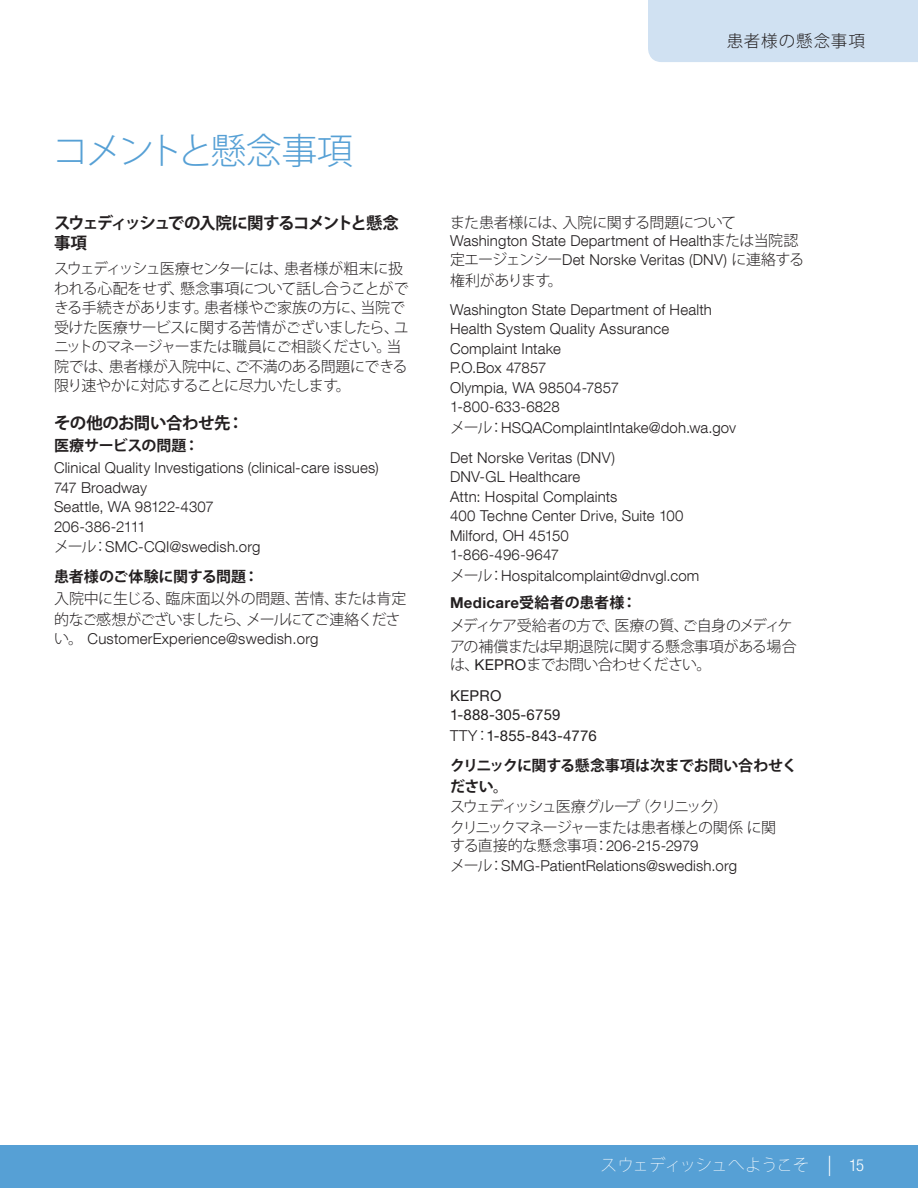
<style>
.page{position:relative;width:918px;height:1188px;background:#fff}
.page>*{position:absolute;margin:0;border:0;box-sizing:border-box;transform-origin:0 0}
.Big_header{font:300 36px "Koz Go Pro";letter-spacing:-.085em;color:#56a0d5}
.Big_header-2{font:700 16.5px/19.8px "Koz Go Pro";letter-spacing:-.1em;color:#231f20}
.t1{font:200 16.5px "Koz Go Pro";letter-spacing:-.03em;color:#fff}
.Big_header-3{font:700 16.5px "Koz Go Pro";letter-spacing:-.03em;color:#231f20}
.Tab_type{font:300 16.5px "Koz Go Pro";letter-spacing:.055em;color:#231f20}
.TEXT{font:300 15px/19.6px "Helvetica Neue LT Com";letter-spacing:.01em;color:#231f20}
.Big_header-4{font:300 15px/19.5px "Koz Go Pro";letter-spacing:-.04em;color:#231f20}
.Big_header-5{font:300 15px/19.8px "Helvetica Neue LT Com";letter-spacing:.015em;color:#231f20}
.TEXT-2{font:300 15px/23px "Koz Go Pro";letter-spacing:-.05em;color:#231f20}
.TEXT-3{font:300 15px/20.5px "Koz Go Pro";letter-spacing:-.08em;color:#231f20}
.TEXT-4{font:300 15px/21px "Koz Go Pro";letter-spacing:-.03em;color:#231f20}
.TEXT-5{font:15px/20px "Helvetica Neue LT Std";letter-spacing:.01em;color:#231f20}
.s1{font-family:"Koz Go Pro";font-weight:700}
.s2{font-family:"Koz Go Pro"}
.s3{font-weight:700}
.s4{font-family:"Helvetica Neue LT Com"}
.s5{font-family:"Helvetica Neue LT Com";font-weight:700}
.s6{font-family:"Helvetica Neue LT Std";font-weight:400}
.s7{font-family:"Helvetica Neue LT Com";font-weight:300}
.s8{font-family:"Koz Go Pro";font-weight:300}
.s9{font-weight:300;font-size:18px}
.s10{font-family:"Helvetica Neue LT Std";font-weight:300;font-stretch:condensed}
</style>
<div class="page">
<div style="left:0;top:1145px;width:918px;height:43px;background:#56a0d5"></div>
<div style="left:648px;top:0;width:270px;height:62px;background:#d0e1f2"></div>
<p class="Big_header" style="left:53px;top:127px;width:302px">コメントと懸念事項</p>
<p class="Big_header-2" style="left:54px;top:214px;width:347px">スウェディッシュでの入院に関するコメントと懸念事項</p>
<p class="Big_header-4" style="left:54px;top:259px;width:356px">スウェディッシュ医療センターには、患者様が粗末に扱われる心配をせず、懸念事項について話し合うことができる手続きがあります。患者様やご家族の方に、当院で受けた医療サービスに関する苦情がございましたら、ユニットのマネージャーまたは職員にご相談ください。当院では、患者様が入院中に、ご不満のある問題にできる限り速やかに対応することに尽力いたします。</p>
<p class="Big_header-3" style="left:54px;top:412px;width:192px">その他のお問い合わせ先：</p>
<p class="Big_header-5" style="left:54px;top:434px;width:326px;line-height:22.4px"><span class="s1">医療サービスの問題：<br></span>Clinical Quality Investigations (clinical-care issues)</p>
<p class="Big_header-5" style="left:54px;top:477px;width:208px">747 Broadway<br>Seattle, WA 98122-4307<br>206-386-2111<br><span class="s2">メール：</span>SMC-CQI@swedish.org</p>
<p class="Big_header-4" style="left:54px;top:566px;width:354px;line-height:21.3px"><span class="s3">患者様のご体験に関する問題：<br></span>入院中に生じる、臨床面以外の問題、苦情、または肯定的なご感想がございましたら、メールにてご連絡くださ</p>
<p class="Big_header-5" style="left:54px;top:628px;width:266px"><span class="s2">い。</span> CustomerExperience@swedish.org</p>
<p class="Tab_type" style="left:727px;top:30px;width:140px">患者様の懸念事項</p>
<p class="TEXT" style="left:450px;top:213px;width:350px;line-height:18px"><span class="s2">また患者様には、入院に関する問題について<br></span>Washington State Department of Health<span class="s2">または当院認</span></p>
<p class="TEXT-4" style="left:450px;top:250px;width:356px">定エージェンシー<span class="s4">Det Norske Veritas (DNV)</span> に連絡する権利があります。</p>
<p class="TEXT" style="left:450px;top:299px;width:288px">Washington State Department of Health<br>Health System Quality Assurance<br>Complaint Intake<br>P.O.Box 47857<br>Olympia, WA 98504-7857<br>1-800-633-6828<br><span class="s2">メール：</span>HSQAComplaintIntake@doh.wa.gov</p>
<p class="TEXT" style="left:450px;top:447px;width:251px">Det Norske Veritas (DNV)<br>DNV-GL Healthcare<br>Attn: Hospital Complaints<br>400 Techne Center Drive, Suite 100<br>Milford, OH 45150<br>1-866-496-9647<br><span class="s2">メール：</span>Hospitalcomplaint@dnvgl.com</p>
<p class="TEXT-2" style="left:450px;top:592px;width:344px"><span class="s5">Medicare</span><span class="s3">受給者の患者様：<br></span>メディケア受給者の方で、医療の質、ご自身のメディケ</p>
<p class="TEXT-2" style="left:450px;top:638px;width:348px;line-height:18px">アの補償または早期退院に関する懸念事項がある場合は、<span class="s6">KEPRO</span>までお問い合わせください。</p>
<p class="TEXT-5" style="left:450px;top:685px;width:148px">KEPRO<br>1-888-305-6759<br><span class="s7">TTY</span><span class="s8">：</span>1-855-843-4776</p>
<p class="TEXT-3" style="left:450px;top:755px;width:349px"><span class="s3">クリニックに関する懸念事項は次までお問い合わせください。<br></span>スウェディッシュ医療グループ（クリニック）<br>クリニックマネージャーまたは患者様との関係に関</p>
<p class="TEXT" style="left:450px;top:835px;width:289px;line-height:20.5px"><span class="s2">する直接的な懸念事項：</span>206-215-2979<br><span class="s2">メール：</span>SMG-PatientRelations@swedish.org</p>
<p class="t1" style="left:600px;top:1154px;width:265px">スウェディッシュへようこそ <span class="s9">|</span> <span class="s10">15</span></p>
</div>
